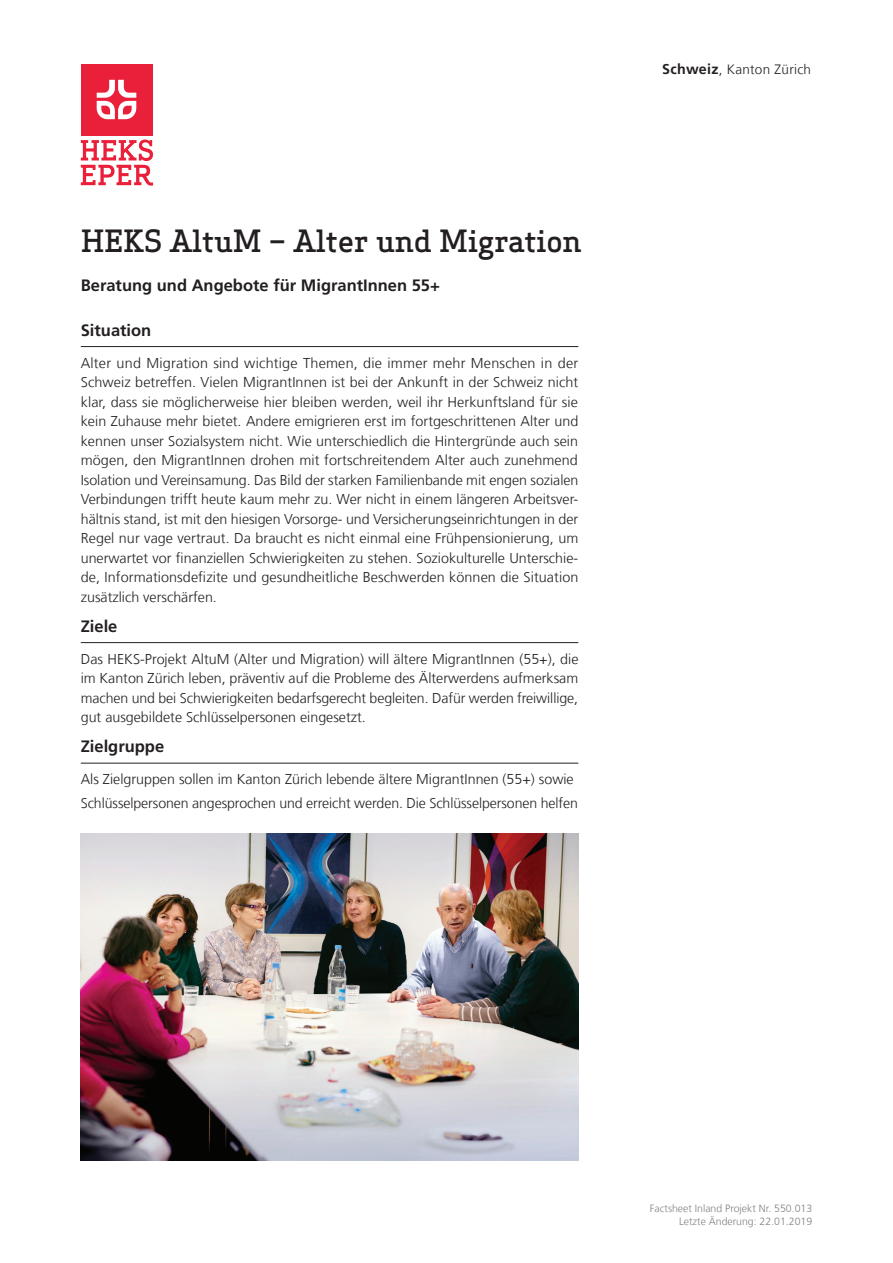
<style>
.page{position:relative;width:893px;height:1263px;background:#fff}
.page>*{position:absolute;margin:0;border:0;box-sizing:border-box;transform-origin:0 0}
.t1{font:500 30px "Apex Serif";letter-spacing:-.01em;color:#231f20}
.t2{font:700 16.5px "Frutiger LT Com";color:#231f20}
.t3{font:300 14.25px/19.5px "Frutiger LT Com";color:#231f20;text-align:justify}
.t4{font:300 13.5px "Frutiger LT Com";letter-spacing:.02em;color:#231f20}
.t5{font:300 10.5px/12.6px "Frutiger LT Com";color:#808285;text-align:right}
.s1{font-weight:700;font-size:14.25px}
</style>
<div class="page">
<hr style="left:81px;top:346px;width:497px;height:1px;background:#231f20">
<hr style="left:81px;top:642px;width:497px;height:1px;background:#231f20">
<hr style="left:81px;top:763px;width:497px;height:1px;background:#231f20">
<img style="left:81px;top:834px;width:497px;height:327px">
<div style="left:81px;top:64px;width:71px;height:71px;background:#ea203a"></div>
<svg style="left:97px;top:80px;width:39px;height:39px"></svg>
<svg style="left:81px;top:140px;width:72px;height:46px"></svg>
<h1 class="t1" style="left:81px;top:222px;width:503px">HEKS AltuM – Alter und Migration</h1>
<p class="t2" style="left:81px;top:276px;width:361px">Beratung und Angebote für MigrantInnen 55+</p>
<p class="t2" style="left:81px;top:320px;width:72px">Situation</p>
<p class="t3" style="left:81px;top:353px;width:499px">Alter und Migration sind wichtige Themen, die immer mehr Menschen in der Schweiz betreffen. Vielen MigrantInnen ist bei der Ankunft in der Schweiz nicht klar, dass sie möglicherweise hier bleiben werden, weil ihr Herkunftsland für sie kein Zuhause mehr bietet. Andere emigrieren erst im fortgeschrittenen Alter und kennen unser Sozialsystem nicht. Wie unterschiedlich die Hintergründe auch sein mögen, den MigrantInnen drohen mit fortschreitendem Alter auch zunehmend Isolation und Vereinsamung. Das Bild der starken Familienbande mit engen sozialen Verbindungen trifft heute kaum mehr zu. Wer nicht in einem längeren Arbeitsver&shy;hältnis stand, ist mit den hiesigen Vorsorge- und Versicherungseinrichtungen in der Regel nur vage vertraut. Da braucht es nicht einmal eine Frühpensionierung, um unerwartet vor finanziellen Schwierigkeiten zu stehen. Soziokulturelle Unterschie&shy;de, Informationsdefizite und gesundheitliche Beschwerden können die Situation zusätzlich verschärfen.</p>
<p class="t2" style="left:81px;top:616px;width:38px">Ziele</p>
<p class="t3" style="left:81px;top:649px;width:499px">Das HEKS-Projekt AltuM (Alter und Migration) will ältere MigrantInnen (55+), die im Kanton Zürich leben, präventiv auf die Probleme des Älterwerdens aufmerksam machen und bei Schwierigkeiten bedarfsgerecht begleiten. Dafür werden freiwillige, gut ausgebildete Schlüsselpersonen eingesetzt.</p>
<p class="t2" style="left:81px;top:737px;width:85px">Zielgruppe</p>
<p class="t3" style="left:81px;top:768px;width:499px;line-height:23.7px">Als Zielgruppen sollen im Kanton Zürich lebende ältere MigrantInnen (55+) sowie<br>Schlüsselpersonen angesprochen und erreicht werden. Die Schlüsselpersonen helfen</p>
<p class="t4" style="left:662px;top:62px;width:150px"><span class="s1">Schweiz</span>, Kanton Zürich</p>
<p class="t5" style="left:650px;top:1202px;width:164px">Factsheet Inland Projekt Nr. 550.013<br>Letzte Änderung: 22.01.2019</p>
</div>
